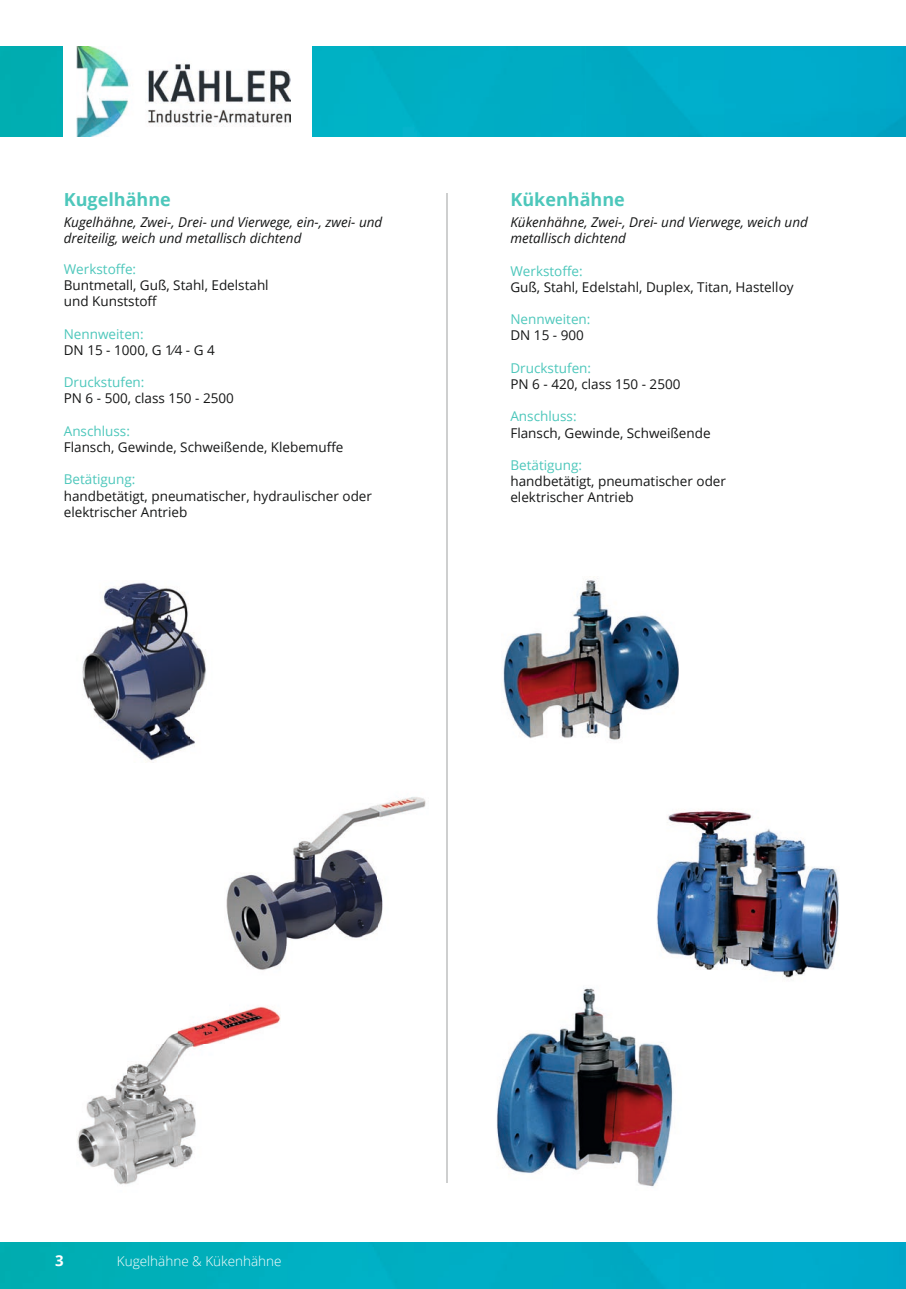
<style>
.page{position:relative;width:906px;height:1289px;background:#fff}
.page>*{position:absolute;margin:0;border:0;box-sizing:border-box;transform-origin:0 0}
.t1{font:700 18px "Open Sans";color:#4dc7bb}
.t2{font:700 15px "Open Sans";color:#fff}
.t3{font:13.5px/16.2px "Open Sans";color:#151616}
.t4{font:italic 13.5px/16.2px "Open Sans";color:#151616}
.t5{font:13.5px "Open Sans";color:#4dc7bb}
.t6{font:300 13.5px "Open Sans";color:#fff}
</style>
<div class="page">
<img style="left:82px;top:582px;width:124px;height:179px">
<img style="left:503px;top:576px;width:176px;height:164px">
<img style="left:226px;top:797px;width:200px;height:173px">
<img style="left:657px;top:810px;width:182px;height:168px">
<img style="left:77px;top:1006px;width:203px;height:179px">
<img style="left:496px;top:988px;width:177px;height:199px">
<img style="left:0;top:1242px;width:906px;height:46px">
<hr style="left:446px;top:193px;width:1px;height:989px;background:#cecfcf">
<img style="left:0;top:46px;width:906px;height:91px">
<div style="left:64px;top:26px;width:248px;height:130px;background:#fff"></div>
<img style="left:77px;top:46px;width:213px;height:91px">
<h1 class="t1" style="left:64px;top:187px;width:109px">Kugelhähne</h1>
<p class="t4" style="left:64px;top:213px;width:320px">Kugelhähne, Zwei-, Drei- und Vierwege, ein-, zwei- und dreiteilig, weich und metallisch dichtend</p>
<p class="t5" style="left:64px;top:260px;width:74px">Werkstoffe:</p>
<p class="t3" style="left:64px;top:277px;width:206px">Buntmetall, Guß, Stahl, Edelstahl und Kunststoff</p>
<p class="t5" style="left:64px;top:324px;width:82px">Nennweiten:</p>
<p class="t3" style="left:64px;top:341px;width:153px">DN 15 - 1000, G 1⁄4 - G 4</p>
<p class="t5" style="left:64px;top:373px;width:82px">Druckstufen:</p>
<p class="t3" style="left:64px;top:390px;width:172px">PN 6 - 500, class 150 - 2500</p>
<p class="t5" style="left:64px;top:422px;width:68px">Anschluss:</p>
<p class="t3" style="left:64px;top:439px;width:281px">Flansch, Gewinde, Schweißende, Klebemuffe</p>
<p class="t5" style="left:64px;top:470px;width:73px">Betätigung:</p>
<p class="t3" style="left:64px;top:487px;width:310px">handbetätigt, pneumatischer, hydraulischer oder elektrischer Antrieb</p>
<h1 class="t1" style="left:510px;top:187px;width:116px">Kükenhähne</h1>
<p class="t4" style="left:510px;top:213px;width:299px">Kükenhähne, Zwei-, Drei- und Vierwege, weich und metallisch dichtend</p>
<p class="t5" style="left:510px;top:261px;width:74px">Werkstoffe:</p>
<p class="t3" style="left:510px;top:278px;width:285px">Guß, Stahl, Edelstahl, Duplex, Titan, Hastelloy</p>
<p class="t5" style="left:510px;top:310px;width:82px">Nennweiten:</p>
<p class="t3" style="left:510px;top:327px;width:75px">DN 15 - 900</p>
<p class="t5" style="left:510px;top:358px;width:82px">Druckstufen:</p>
<p class="t3" style="left:510px;top:375px;width:172px">PN 6 - 420, class 150 - 2500</p>
<p class="t5" style="left:510px;top:407px;width:68px">Anschluss:</p>
<p class="t3" style="left:510px;top:424px;width:202px">Flansch, Gewinde, Schweißende</p>
<p class="t5" style="left:510px;top:456px;width:73px">Betätigung:</p>
<p class="t3" style="left:510px;top:473px;width:217px">handbetätigt, pneumatischer oder elektrischer Antrieb</p>
<p class="t2" style="left:55px;top:1249px;width:10px">3</p>
<p class="t6" style="left:117px;top:1251px;width:166px">Kugelhähne &amp; Kükenhähne</p>
</div>
